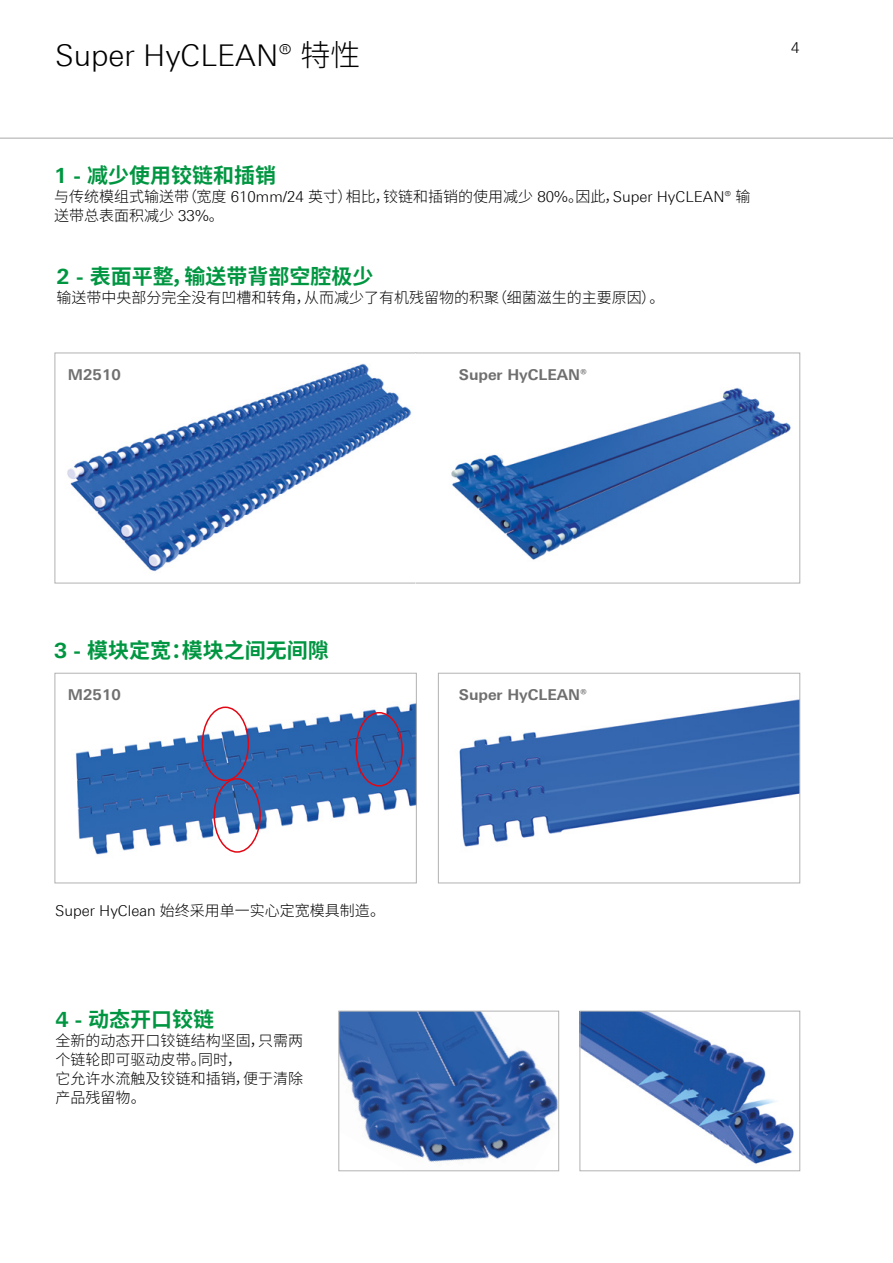
<style>
.page{position:relative;width:893px;height:1263px;background:#fff}
.page>*{position:absolute;margin:0;border:0;box-sizing:border-box;transform-origin:0 0}
.t1{font:300 30px "Linotype Univers 330";color:#000}
.t2{font:700 21px "Noto Sans SC";color:#009641}
.t3{font:300 15px/18.8px "Noto Sans SC";color:#000}
.t4{font:700 15px "Linotype Univers 630";color:#706f6f}
.t5{font:300 15px "Linotype Univers 330";color:#000}
.s1{font-family:"Noto Sans SC"}
.s2{font-family:"Linotype Univers 630"}
.s3{font-family:"Linotype Univers 330"}
</style>
<div class="page">
<hr style="left:0;top:137px;width:893px;height:2px;background:#c6c6c6">
<img style="left:67px;top:363px;width:345px;height:208px">
<div style="left:55px;top:353px;width:362px;height:230px;border:1px solid #b3b2b2"></div>
<img style="left:75px;top:703px;width:340px;height:152px">
<div style="left:55px;top:673px;width:362px;height:210px;border:1px solid #b3b2b2"></div>
<img style="left:451px;top:388px;width:340px;height:172px">
<div style="left:415px;top:353px;width:385px;height:230px;border:1px solid #b3b2b2"></div>
<img style="left:459px;top:699px;width:339px;height:148px">
<div style="left:438px;top:673px;width:362px;height:210px;border:1px solid #b3b2b2"></div>
<div style="left:202px;top:706px;width:47px;height:75px;border:2px solid #e30613;border-radius:50%"></div>
<div style="left:213px;top:778px;width:48px;height:75px;border:2px solid #e30613;border-radius:50%"></div>
<div style="left:355px;top:712px;width:48px;height:75px;border:2px solid #e30613;border-radius:50%"></div>
<img style="left:581px;top:1013px;width:213px;height:151px">
<div style="left:579px;top:1011px;width:221px;height:160px;border:1px solid #b3b2b2"></div>
<img style="left:340px;top:1013px;width:217px;height:149px">
<div style="left:338px;top:1011px;width:221px;height:160px;border:1px solid #b3b2b2"></div>
<h1 class="t1" style="left:55px;top:38px;width:307px">Super HyCLEAN® <span class="s1">特性</span></h1>
<h2 class="t2" style="left:54px;top:163px;width:224px"><span class="s2">1 -</span> 减少使用铰链和插销</h2>
<p class="t3" style="left:54px;top:187px;width:698px">与传统模组式输送带（宽度 <span class="s3">610mm/24</span> 英寸）相比，铰链和插销的使用减少 <span class="s3">80%</span>。因此，<span class="s3">Super HyCLEAN®</span> 输送带总表面积减少 <span class="s3">33%</span>。</p>
<h2 class="t2" style="left:57px;top:265px;width:318px"><span class="s2">2 -</span> 表面平整，输送带背部空腔极少</h2>
<p class="t3" style="left:57px;top:288px;width:609px">输送带中央部分完全没有凹槽和转角，从而减少了有机残留物的积聚（细菌滋生的主要原因）。</p>
<p class="t4" style="left:68px;top:366px;width:54px">M2510</p>
<p class="t4" style="left:459px;top:366px;width:130px">Super HyCLEAN®</p>
<p class="t5" style="left:791px;top:39px;width:10px">4</p>
<h2 class="t2" style="left:54px;top:638px;width:276px"><span class="s2">3 -</span> 模块定宽：模块之间无间隙</h2>
<p class="t4" style="left:68px;top:685px;width:54px">M2510</p>
<p class="t4" style="left:459px;top:685px;width:130px">Super HyCLEAN®</p>
<p class="t3" style="left:55px;top:902px;width:331px"><span class="s3">Super HyClean</span> 始终采用单一实心定宽模具制造。</p>
<h2 class="t2" style="left:56px;top:1008px;width:160px"><span class="s2">4 -</span> 动态开口铰链</h2>
<p class="t3" style="left:56px;top:1032px;width:249px">全新的动态开口铰链结构坚固，只需两个链轮即可驱动皮带。同时，<br>它允许水流触及铰链和插销，便于清除产品残留物。</p>
</div>
